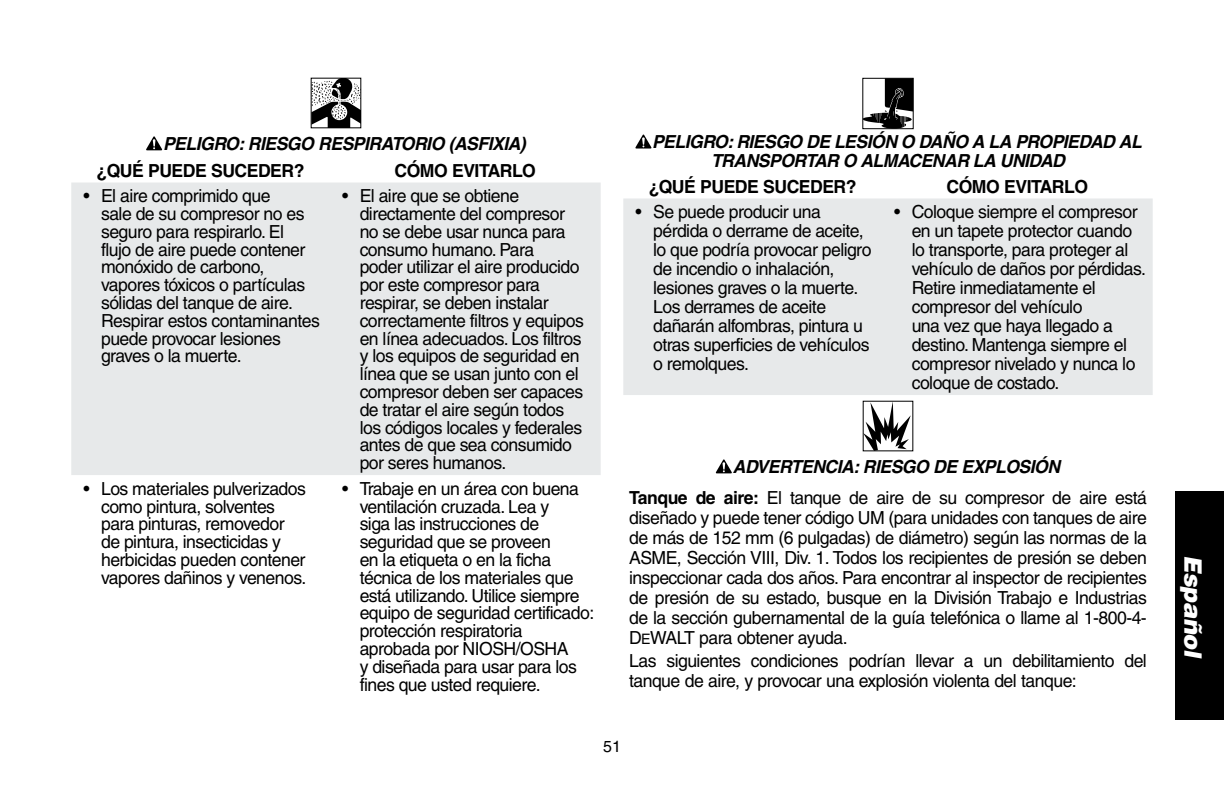
<style>
.page{position:relative;width:1224px;height:792px;background:#fff}
.page>*{position:absolute;margin:0;border:0;box-sizing:border-box;transform-origin:0 0}
.t1{font:italic 900 24px "Helvetica";color:#fff}
.t2{font:18px/17.8px "Helvetica";letter-spacing:-.03em;color:#000}
.t3{font:italic 700 18px "Helvetica";letter-spacing:-.03em;color:#000}
.t4{font:700 18px "Helvetica";letter-spacing:-.03em;color:#000}
.t5{font:16px "Helvetica";color:#000}
.s1{font-weight:700;font-style:italic}
.s2{font-weight:700}
.s3{font-size:14.4px}
</style>
<div class="page">
<div style="left:1176px;top:492px;width:48px;height:228px;background:#000"></div>
<div style="left:71px;top:183px;width:530px;height:292px;background:#e7e9ea"></div>
<svg style="left:313px;top:80px;width:46px;height:46px"></svg>
<div style="left:311px;top:78px;width:50px;height:50px;border:1px solid #000"></div>
<svg style="left:146px;top:136px;width:16px;height:14px"></svg>
<div style="left:623px;top:198px;width:530px;height:197px;background:#e7e9ea"></div>
<svg style="left:864px;top:80px;width:48px;height:47px"></svg>
<div style="left:862px;top:78px;width:52px;height:51px;border:1px solid #000"></div>
<svg style="left:635px;top:135px;width:16px;height:13px"></svg>
<svg style="left:865px;top:403px;width:46px;height:46px"></svg>
<svg style="left:716px;top:459px;width:16px;height:14px"></svg>
<p class="t3" style="left:163px;top:133px;width:364px">PELIGRO: RIESGO RESPIRATORIO (ASFIXIA)</p>
<p class="t4" style="left:97px;top:159px;width:88px">¿QUÉ PUEDE</p>
<p class="t4" style="left:211px;top:159px;width:36px">SUCEDE</p>
<p class="t4" style="left:282px;top:159px;width:24px">R?</p>
<p class="t4" style="left:395px;top:159px;width:143px">CÓMO EVITARLO</p>
<p class="t2" style="left:101px;top:187px;width:220px;text-indent:-18px">• El aire comprimido que<br>sale de su compresor no es seguro para respirarlo. El<br>flujo de aire puede contener monóxido de carbono, vapores tóxicos o partículas sólidas del tanque de aire.<br>Respirar estos contaminantes puede provocar lesiones graves o la muerte.</p>
<p class="t2" style="left:360px;top:187px;width:226px;text-indent:-18px">• El aire que se obtiene directamente del compresor no se debe usar nunca para consumo humano. Para<br>poder utilizar el aire producido por este compresor para respirar, se deben instalar correctamente filtros y equipos en línea adecuados. Los filtros y los equipos de seguridad en línea que se usan junto con el compresor deben ser capaces de tratar el aire según todos los códigos locales y federales antes de que sea consumido por seres humanos.</p>
<p class="t2" style="left:101px;top:480px;width:207px;text-indent:-18px">• Los materiales pulverizados como pintura, solventes para pinturas, removedor de pintura, insecticidas y herbicidas pueden contener vapores dañinos y venenos.</p>
<p class="t2" style="left:360px;top:480px;width:236px;text-indent:-18px">• Trabaje en un área con buena ventilación cruzada. Lea y<br>siga las instrucciones de seguridad que se proveen<br>en la etiqueta o en la ficha técnica de los materiales que está utilizando. Utilice siempre equipo de seguridad certificado: protección respiratoria aprobada por NIOSH/OSHA<br>y diseñada para usar para los fines que usted requiere.</p>
<p class="t3" style="left:652px;top:131px;width:109px">PELIGRO: RIESGO</p>
<p class="t3" style="left:806px;top:131px;width:50px">DE LESIÓN</p>
<p class="t3" style="left:901px;top:131px;width:127px">ODAÑOA LAPROPIEDAD</p>
<p class="t3" style="left:1119px;top:131px;width:24px">AL</p>
<p class="t3" style="left:711px;top:150px;width:13px">TRANSPORTAR</p>
<p class="t3" style="left:843px;top:150px;width:68px">O ALMACENAR</p>
<p class="t3" style="left:973px;top:150px;width:39px">LA UNIDAD</p>
<p class="t4" style="left:649px;top:175px;width:88px">¿QUÉ PUEDE</p>
<p class="t4" style="left:763px;top:175px;width:36px">SUCEDE</p>
<p class="t4" style="left:834px;top:175px;width:24px">R?</p>
<p class="t4" style="left:947px;top:175px;width:143px">CÓMO EVITARLO</p>
<p class="t2" style="left:653px;top:202px;width:220px;line-height:19px;text-indent:-18px">• Se puede producir una pérdida o derrame de aceite, lo que podría provocar peligro de incendio o inhalación, lesiones graves o la muerte.<br>Los derrames de aceite dañarán alfombras, pintura u otras superficies de vehículos o remolques.</p>
<p class="t2" style="left:912px;top:202px;width:236px;line-height:19px;text-indent:-18px">• Coloque siempre el compresor en un tapete protector cuando lo transporte, para proteger al vehículo de daños por pérdidas.<br>Retire inmediatamente el compresor del vehículo<br>una vez que haya llegado a destino. Mantenga siempre el compresor nivelado y nunca lo coloque de costado.</p>
<p class="t2" style="left:629px;top:452px;width:519px;line-height:31px;text-indent:104px"><span class="s1">ADVERTENCIA: RIESGO DE EXPLOSIÓN<br></span><span class="s2">TANQUE DE AIRE:</span> El tanque de aire de su compresor de aire está</p>
<p class="t2" style="left:629px;top:508px;width:519px;line-height:20px;text-align:justify">diseñado y puede tener código UM (para unidades con tanques de aire de más de 152 mm (6 pulgadas) de diámetro) según las normas de la ASME, Sección VIII, Div. 1. Todos los recipientes de presión se deben inspeccionar cada dos años. Para encontrar al inspector de recipientes de presión de su estado, busque en la División Trabajo e Industrias de la sección gubernamental de la guía telefónica o llame al 1-800-4- D<span class="s3">e</span>WALT para obtener ayuda.</p>
<p class="t2" style="left:629px;top:650px;width:519px;line-height:20px">Las siguientes condiciones podrían llevar a un debilitamiento del tanque de aire, y provocar una explosión violenta del tanque:</p>
<p class="t5" style="left:603px;top:738px;width:19px">51</p>
<h1 class="t1" style="left:1209px;top:555px;width:106px;rotate:90deg">Español</h1>
</div>
